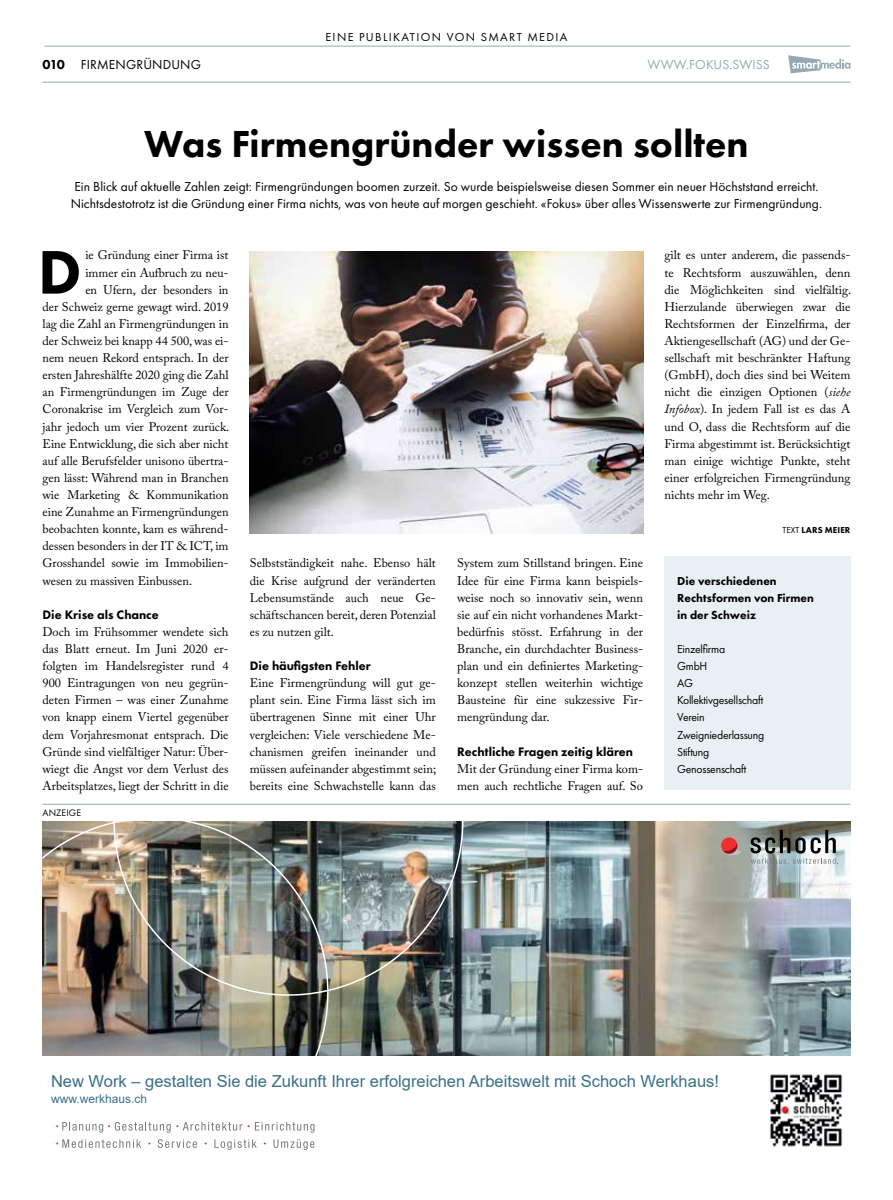
<style>
.page{position:relative;width:893px;height:1200px;background:#fff}
.page>*{position:absolute;margin:0;border:0;box-sizing:border-box;transform-origin:0 0}
.t1{font:800 63.75px "Futura PT";color:#000}
.t2{font:800 39px "Futura PT";color:#000}
.t3{font:16.5px "Arial";color:#3a6f89}
.t4{font:13.5px/17.1px "Futura PT";color:#000}
.t5{font:13.5px "Futura PT";letter-spacing:.01em;color:#95a9b4}
.t6{font:800 12.75px "Futura PT";color:#000}
.t7{font:12.45px/17.1px "Adobe Caslon Pro";color:#000;text-align:justify}
.t8{font:12px/17.1px "Futura PT";letter-spacing:-.02em;color:#000}
.t9{font:800 12px/17.1px "Futura PT";color:#000}
.t10{font:12px "Futura PT";letter-spacing:.11em;color:#000}
.t11{font:12px "Arial";color:#3a6f89}
.t12{font:9.75px "Futura PT";letter-spacing:.01em;color:#000}
.t13{font:800 9px "Futura PT";letter-spacing:.01em;color:#000}
.s1{font-weight:800}
.s2{font-style:italic}
.s3{font-weight:400}
</style>
<div class="page">
<hr style="left:43px;top:82px;width:807px;height:1px;background:#95a9b4">
<hr style="left:45px;top:46px;width:805px;height:1px;background:#95a9b4">
<svg style="left:788px;top:55px;width:62px;height:18px"></svg>
<hr style="left:43px;top:803px;width:807px;height:1px;background:#95a9b4">
<div style="left:664px;top:556px;width:186px;height:233px;background:#e9f0f4"></div>
<img style="left:250px;top:251px;width:393px;height:282px">
<img style="left:329px;top:821px;width:521px;height:233px">
<img style="left:43px;top:821px;width:286px;height:329px">
<img style="left:769px;top:1074px;width:74px;height:73px">
<img style="left:113px;top:821px;width:350px;height:174px">
<svg style="left:274px;top:1138px;width:40px;height:11px"></svg>
<svg style="left:214px;top:1138px;width:43px;height:11px"></svg>
<svg style="left:158px;top:1138px;width:39px;height:9px"></svg>
<svg style="left:56px;top:1138px;width:85px;height:9px"></svg>
<svg style="left:248px;top:1121px;width:67px;height:11px"></svg>
<svg style="left:56px;top:1121px;width:186px;height:11px"></svg>
<svg style="left:750px;top:829px;width:88px;height:34px;background:#868b89"></svg>
<svg style="left:721px;top:837px;width:20px;height:17px"></svg>
<p class="t4" style="left:43px;top:56px;width:160px"><span class="s1">010</span> FIRMENGRÜNDUNG</p>
<p class="t10" style="left:325px;top:30px;width:244px">EINE PUBLIKATION VON SMART MEDIA</p>
<p class="t5" style="left:648px;top:57px;width:124px">WWW.FOKUS.SWISS</p>
<h2 class="t2" style="left:144px;top:119px;width:606px">Was Firmengründer wissen sollten</h2>
<p class="t4" style="left:71px;top:178px;width:753px">Ein Blick auf aktuelle Zahlen zeigt: Firmengründungen boomen zurzeit. So wurde beispielsweise diesen Sommer ein neuer Höchststand erreicht.<br>Nichtsdestotrotz ist die Gründung einer Firma nichts, was von heute auf morgen geschieht. «Fokus» über alles Wissenswerte zur Firmengründung.</p>
<h1 class="t1" style="left:38px;top:232px;width:45px">D</h1>
<p class="t7" style="left:85px;top:246px;width:145px">ie Gründung einer Firma ist</p>
<p class="t7" style="left:664px;top:246px;width:188px">gilt es unter anderem, die passends&shy;te Rechtsform auszuwählen, denn die Möglichkeiten sind vielfältig.<br>Hierzulande überwiegen zwar die Rechtsformen der Einzelfirma, der Aktiengesellschaft (AG) und der Ge&shy;sellschaft mit beschränkter Haftung (GmbH), doch dies sind bei Weitem nicht die einzigen Optionen (<span class="s2">siehe Infobox</span>). In jedem Fall ist es das A und O, dass die Rechtsform auf die Firma abgestimmt ist. Berücksichtigt man einige wichtige Punkte, steht einer erfolgreichen Firmengründung nichts mehr im Weg.</p>
<p class="t13" style="left:782px;top:524px;width:69px"><span class="s3">TEXT</span> LARS MEIER</p>
<p class="t7" style="left:85px;top:263px;width:145px">immer ein Aufbruch zu neu-</p>
<p class="t7" style="left:85px;top:281px;width:145px">en Ufern, der besonders in</p>
<p class="t7" style="left:43px;top:298px;width:188px">der Schweiz gerne gewagt wird. 2019</p>
<p class="t7" style="left:43px;top:315px;width:188px">lag die Zahl an Firmengründungen in</p>
<p class="t7" style="left:43px;top:332px;width:188px">der Schweiz bei knapp 44 500, was ei-</p>
<p class="t7" style="left:43px;top:349px;width:188px">nem neuen Rekord entsprach. In der</p>
<p class="t7" style="left:43px;top:366px;width:188px">ersten Jahreshälfte 2020 ging die Zahl</p>
<p class="t7" style="left:43px;top:383px;width:188px">an Firmengründungen im Zuge der</p>
<p class="t7" style="left:43px;top:400px;width:188px">Coronakrise im Vergleich zum Vor-</p>
<p class="t7" style="left:43px;top:417px;width:188px">jahr jedoch um vier Prozent zurück.</p>
<p class="t7" style="left:43px;top:434px;width:188px">Eine Entwicklung, die sich aber nicht</p>
<p class="t7" style="left:43px;top:452px;width:188px">auf alle Berufsfelder unisono übertra-</p>
<p class="t7" style="left:43px;top:469px;width:188px">gen lässt: Während man in Branchen</p>
<p class="t7" style="left:43px;top:486px;width:188px">wie Marketing &amp; Kommunikation</p>
<p class="t7" style="left:43px;top:503px;width:188px">eine Zunahme an Firmengründungen</p>
<p class="t7" style="left:43px;top:520px;width:188px">beobachten konnte, kam es während-</p>
<p class="t7" style="left:43px;top:537px;width:188px">dessen besonders in der IT &amp; ICT, im</p>
<p class="t7" style="left:43px;top:554px;width:188px">Grosshandel sowie im Immobilien-</p>
<p class="t7" style="left:43px;top:571px;width:151px">wesen zu massiven Einbussen.</p>
<p class="t6" style="left:43px;top:606px;width:118px">Die Krise als Chance</p>
<p class="t7" style="left:43px;top:623px;width:188px">Doch im Frühsommer wendete sich das Blatt erneut. Im Juni 2020 er&shy;folgten im Handelsregister rund 4<br>900 Eintragungen von neu gegrün&shy;deten Firmen – was einer Zunahme von knapp einem Viertel gegenüber dem Vorjahresmonat entsprach. Die Gründe sind vielfältiger Natur: Über&shy;wiegt die Angst vor dem Verlust des Arbeitsplatzes, liegt der Schritt in die</p>
<p class="t7" style="left:457px;top:554px;width:188px">System zum Stillstand bringen. Eine Idee für eine Firma kann beispiels&shy;weise noch so innovativ sein, wenn sie auf ein nicht vorhandenes Markt&shy;bedürfnis stösst. Erfahrung in der Branche, ein durchdachter Business&shy;plan und ein definiertes Marketing&shy;konzept stellen weiterhin wichtige Bausteine für eine sukzessive Fir&shy;mengründung dar.</p>
<p class="t6" style="left:457px;top:743px;width:178px">Rechtliche Fragen zeitig klären</p>
<p class="t7" style="left:457px;top:759px;width:188px">Mit der Gründung einer Firma kom&shy;men auch rechtliche Fragen auf. So</p>
<p class="t7" style="left:250px;top:554px;width:188px">Selbstständigkeit nahe. Ebenso hält die Krise aufgrund der veränderten Lebensumstände auch neue Ge&shy;schäftschancen bereit, deren Potenzial es zu nutzen gilt.</p>
<p class="t6" style="left:250px;top:657px;width:122px">Die häufigsten Fehler</p>
<p class="t7" style="left:250px;top:674px;width:188px">Eine Firmengründung will gut ge&shy;plant sein. Eine Firma lässt sich im übertragenen Sinne mit einer Uhr vergleichen: Viele verschiedene Me&shy;chanismen greifen ineinander und müssen aufeinander abgestimmt sein; bereits eine Schwachstelle kann das</p>
<p class="t9" style="left:677px;top:571px;width:138px">Die verschiedenen<br>Rechtsformen von Firmen in der Schweiz</p>
<p class="t8" style="left:677px;top:640px;width:89px">Einzelfirma<br>GmbH<br>AG<br>Kollektivgesellschaft<br>Verein<br>Zweigniederlassung<br>Stiftung<br>Genossenschaft</p>
<p class="t12" style="left:43px;top:806px;width:40px">ANZEIGE</p>
<h3 class="t3" style="left:51px;top:1069px;width:669px">New Work – gestalten Sie die Zukunft Ihrer erfolgreichen Arbeitswelt mit Schoch Werkhaus!</h3>
<p class="t11" style="left:51px;top:1090px;width:98px">www.werkhaus.ch</p>
</div>
